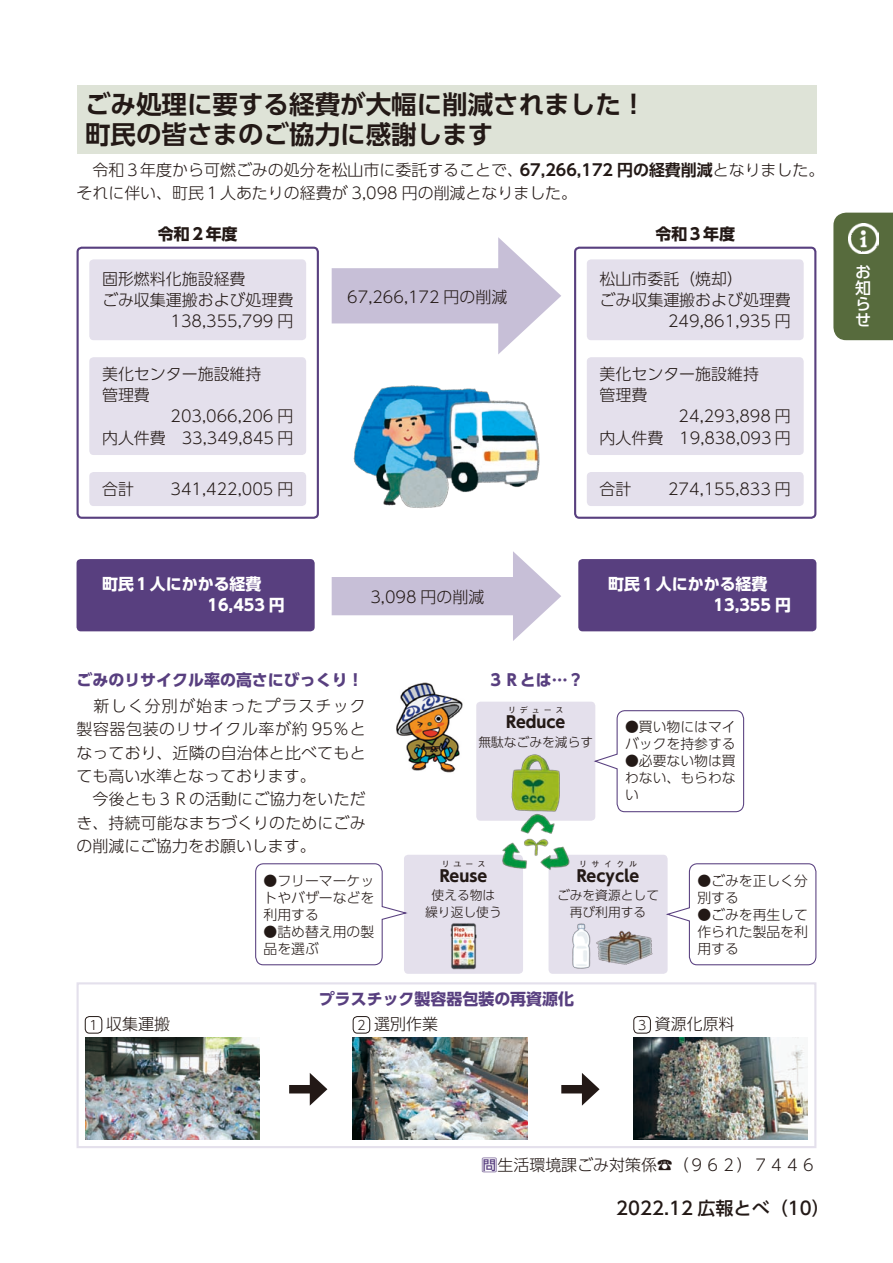
<style>
.page{position:relative;width:893px;height:1263px;background:#fff}
.page>*{position:absolute;margin:0;border:0;box-sizing:border-box;transform-origin:0 0}
.t1{font:700 25.5px/29.7px "UD Shin Go Pro De";color:#231916}
.t2{font:500 18px "UD Shin Go Pro";color:#231916}
.t3{font:300 15.9px/23.4px "UD Shin Go Pro";color:#231916}
.t4{font:700 15.9px "UD Shin Go Pro";color:#583f7f}
.t5{font:700 15.9px/21.3px "UD Shin Go Pro";color:#fff}
.t6{font:700 15.9px "UD Shin Go Pro";color:#231916}
.t7{font:500 15.9px/15.9px "UD Shin Go Pro";color:#fff;text-align:justify}
.t8{font:300 13.8px/17px "UD Shin Go Pro";color:#231916;text-align:justify}
.t9{font:300 12.75px/17px "UD Shin Go Pro";color:#231916;text-align:center}
.t10{font:700 7.95px "UD Shin Go Pro";letter-spacing:.49em;color:#231916}
.s1{font-family:"UD Shin Go Pro De";font-weight:700}
.s2{font-size:12.75px}
.s3{font-weight:500;color:#583f7f}
</style>
<div class="page">
<div style="left:833px;top:213px;width:60px;height:127px;background:#576b3d"></div>
<img style="left:848px;top:223px;width:30px;height:30px">
<div style="left:549px;top:855px;width:119px;height:119px;background:#e4e0ec;border-radius:4px"></div>
<div style="left:404px;top:855px;width:119px;height:119px;background:#e4e0ec;border-radius:4px"></div>
<div style="left:77px;top:247px;width:242px;height:272px;border:2px solid #583f7f;border-radius:4px"></div>
<div style="left:89px;top:472px;width:217px;height:34px;background:#e4e0ec;border-radius:4px"></div>
<div style="left:89px;top:357px;width:217px;height:98px;background:#e4e0ec;border-radius:4px"></div>
<div style="left:89px;top:259px;width:217px;height:81px;background:#e4e0ec;border-radius:4px"></div>
<div style="left:77px;top:85px;width:739px;height:68px;background:#dee3d7"></div>
<svg style="left:255px;top:863px;width:153px;height:103px"></svg>
<svg style="left:666px;top:863px;width:151px;height:103px"></svg>
<div style="left:476px;top:702px;width:119px;height:119px;background:#e4e0ec;border-radius:4px"></div>
<img style="left:502px;top:814px;width:68px;height:63px">
<img style="left:511px;top:754px;width:49px;height:58px">
<img style="left:450px;top:923px;width:27px;height:46px">
<img style="left:572px;top:923px;width:19px;height:46px">
<img style="left:596px;top:930px;width:57px;height:35px">
<img style="left:396px;top:682px;width:67px;height:91px">
<div style="left:77px;top:982px;width:739px;height:166px;border:2px solid #e4e0ec"></div>
<div style="left:289px;top:1085px;width:28px;height:8px;background:#231916"></div>
<svg style="left:310px;top:1073px;width:17px;height:33px"></svg>
<div style="left:561px;top:1085px;width:28px;height:8px;background:#231916"></div>
<svg style="left:582px;top:1073px;width:18px;height:33px"></svg>
<img style="left:85px;top:1037px;width:174px;height:103px">
<div style="left:85px;top:1016px;width:17px;height:17px;border:1px solid #231916;border-radius:4px"></div>
<img style="left:353px;top:1037px;width:174px;height:103px">
<div style="left:353px;top:1016px;width:17px;height:17px;border:1px solid #231916;border-radius:4px"></div>
<img style="left:634px;top:1037px;width:174px;height:103px">
<div style="left:634px;top:1016px;width:17px;height:17px;border:1px solid #231916;border-radius:4px"></div>
<svg style="left:594px;top:710px;width:151px;height:103px"></svg>
<div style="left:332px;top:268px;width:184px;height:55px;background:#c7bfd7"></div>
<svg style="left:498px;top:237px;width:63px;height:117px"></svg>
<div style="left:77px;top:559px;width:238px;height:72px;background:#583f7f;border-radius:4px"></div>
<div style="left:332px;top:577px;width:197px;height:38px;background:#c7bfd7"></div>
<svg style="left:513px;top:551px;width:48px;height:90px"></svg>
<div style="left:578px;top:559px;width:238px;height:72px;background:#583f7f;border-radius:4px"></div>
<div style="left:574px;top:247px;width:242px;height:272px;border:2px solid #583f7f;border-radius:4px"></div>
<div style="left:587px;top:472px;width:217px;height:34px;background:#e4e0ec;border-radius:4px"></div>
<div style="left:587px;top:357px;width:217px;height:98px;background:#e4e0ec;border-radius:4px"></div>
<div style="left:587px;top:259px;width:217px;height:81px;background:#e4e0ec;border-radius:4px"></div>
<img style="left:353px;top:385px;width:187px;height:124px">
<h1 class="t1" style="left:85px;top:89px;width:563px">ごみ処理に要する経費が大幅に削減されました！町民の皆さまのご協力に感謝します</h1>
<p class="t3" style="left:77px;top:157px;width:749px">　令和３年度から可燃ごみの処分を松山市に委託することで、<span class="s1">67,266,172 円の経費削減</span>となりました。それに伴い、町民１人あたりの経費が 3,098 円の削減となりました。</p>
<p class="t6" style="left:158px;top:221px;width:81px">令和２年度</p>
<p class="t3" style="left:102px;top:266px;width:145px">固形燃料化施設経費</p>
<p class="t3" style="left:102px;top:288px;width:193px">ごみ収集運搬および処理費</p>
<p class="t3" style="left:171px;top:309px;width:124px">138,355,799 円</p>
<p class="t3" style="left:102px;top:361px;width:161px">美化センター施設維持</p>
<p class="t3" style="left:102px;top:383px;width:49px">管理費</p>
<p class="t3" style="left:171px;top:404px;width:124px">203,066,206 円</p>
<p class="t3" style="left:102px;top:425px;width:193px">内人件費　33,349,845 円</p>
<p class="t3" style="left:102px;top:476px;width:33px">合計</p>
<p class="t3" style="left:171px;top:476px;width:124px">341,422,005 円</p>
<p class="t3" style="left:347px;top:284px;width:162px">67,266,172 円の削減</p>
<p class="t6" style="left:655px;top:221px;width:81px">令和３年度</p>
<p class="t3" style="left:600px;top:266px;width:145px">松山市委託（焼却）</p>
<p class="t3" style="left:600px;top:288px;width:193px">ごみ収集運搬および処理費</p>
<p class="t3" style="left:668px;top:309px;width:124px">249,861,935 円</p>
<p class="t3" style="left:600px;top:361px;width:161px">美化センター施設維持</p>
<p class="t3" style="left:600px;top:383px;width:49px">管理費</p>
<p class="t3" style="left:679px;top:404px;width:114px">24,293,898 円</p>
<p class="t3" style="left:600px;top:425px;width:193px">内人件費　19,838,093 円</p>
<p class="t3" style="left:600px;top:476px;width:33px">合計</p>
<p class="t3" style="left:668px;top:476px;width:124px">274,155,833 円</p>
<p class="t5" style="left:208px;top:573px;width:79px;text-indent:-106px">町民１人にかかる経費<br>16,453 円</p>
<p class="t5" style="left:714px;top:573px;width:79px;text-indent:-106px">町民１人にかかる経費<br>13,355 円</p>
<p class="t3" style="left:370px;top:584px;width:115px">3,098 円の削減</p>
<p class="t4" style="left:77px;top:667px;width:289px">ごみのリサイクル率の高さにびっくり！</p>
<p class="t3" style="left:77px;top:693px;width:291px">　新しく分別が始まったプラスチック製容器包装のリサイクル率が約 95％となっており、近隣の自治体と比べてもとても高い水準となっております。<br>　今後とも３Ｒの活動にご協力をいただき、持続可能なまちづくりのためにごみの削減にご協力をお願いします。</p>
<p class="t8" style="left:264px;top:871px;width:112px">●フリーマーケットやバザーなどを利用する</p>
<p class="t8" style="left:264px;top:922px;width:112px">●詰め替え用の製品を選ぶ</p>
<p class="t4" style="left:488px;top:667px;width:97px">３Ｒとは…？</p>
<p class="t10" style="left:508px;top:704px;width:57px">リデュース</p>
<p class="t9" style="left:478px;top:733px;width:116px">無駄なごみを減らす</p>
<p class="t6" style="left:506px;top:709px;width:61px">Reduce</p>
<p class="t8" style="left:625px;top:718px;width:112px">●買い物にはマイバックを持参する</p>
<p class="t8" style="left:625px;top:752px;width:112px">●必要ない物は買わない、もらわない</p>
<p class="t10" style="left:442px;top:857px;width:45px">リユース</p>
<p class="t9" style="left:425px;top:886px;width:78px">使える物は繰り返し使う</p>
<p class="t6" style="left:440px;top:862px;width:49px">Reuse</p>
<p class="t10" style="left:579px;top:857px;width:60px">リサイクル</p>
<p class="t9" style="left:557px;top:886px;width:104px">ごみを資源として再び利用する</p>
<p class="t6" style="left:577px;top:862px;width:64px">Recycle</p>
<p class="t8" style="left:697px;top:871px;width:112px">●ごみを正しく分別する</p>
<p class="t8" style="left:697px;top:905px;width:112px">●ごみを再生して作られた製品を利用する</p>
<p class="t4" style="left:319px;top:986px;width:257px">プラスチック製容器包装の再資源化</p>
<p class="t3" style="left:87px;top:1012px;width:84px"><span class="s2">１</span>収集運搬</p>
<p class="t3" style="left:355px;top:1012px;width:84px"><span class="s2">２</span>選別作業</p>
<p class="t3" style="left:636px;top:1012px;width:100px"><span class="s2">３</span>資源化原料</p>
<p class="t7" style="left:855px;top:263px;width:17px">お知らせ</p>
<p class="t3" style="left:482px;top:1152px;width:336px"><span class="s3">問</span>生活環境課ごみ対策係☎（９６２）７４４６</p>
<p class="t2" style="left:616px;top:1194px;width:215px">2022.12 広報とべ（10）</p>
</div>
